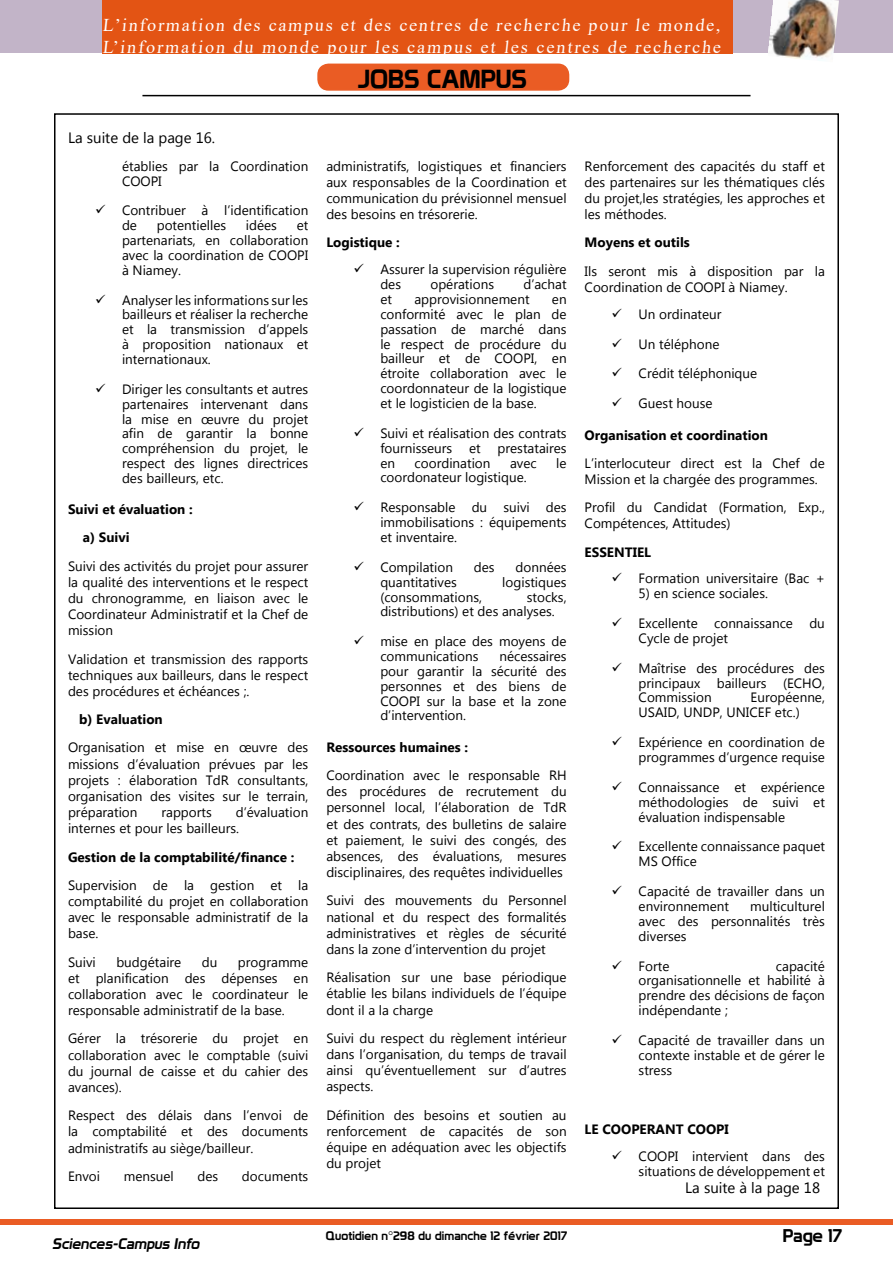
<style>
.page{position:relative;width:893px;height:1263px;background:#fff}
.page>*{position:absolute;margin:0;border:0;box-sizing:border-box;transform-origin:0 0}
.t1{font:25.5px "Prototype";color:#000}
.t2{font:18px/21.6px "Times New Roman";letter-spacing:.105em;color:#fff}
.t3{font:18px "Prototype";color:#000}
.t4{font:15px "Myanmar Text";color:#000}
.t5{font:italic 15px "Prototype";color:#000}
.t6{font:13.5px/14.9px "Myanmar Text";color:#000;text-align:justify}
.t7{font:700 13.5px/28.2px "Myanmar Text";color:#000}
.t8{font:12px "Prototype";letter-spacing:.01em;color:#000}
</style>
<div class="page">
<div style="left:0;top:1219px;width:893px;height:6px;background:#ea5c24"></div>
<div style="left:0;top:1px;width:893px;height:52px;background:#c2b4c8"></div>
<div style="left:103px;top:0;width:630px;height:53px;background:#e35414"></div>
<img style="left:767px;top:0;width:72px;height:61px">
<hr style="left:142px;top:95px;width:608px;height:1px;background:#000">
<div style="left:318px;top:64px;width:250px;height:26px;background:#ea5c24;border-radius:11px"></div>
<div style="left:317px;top:64px;width:252px;height:27px;border:2px solid #ea5c24;border-radius:11px"></div>
<h2 class="t2" style="left:103px;top:14px;width:622px">L’information des campus et des centres de recherche pour le monde,<br>L’information du monde pour les campus et les centres de recherche</h2>
<p class="t4" style="left:68px;top:129px;width:149px">La suite de la page 16.</p>
<p class="t6" style="left:122px;top:159px;width:188px">établies par la Coordination<br>COOPI</p>
<p class="t6" style="left:122px;top:203px;width:188px;text-indent:-27px">✓ Contribuer à l’identification de</p>
<p class="t6" style="left:157px;top:218px;width:71px">potentielles</p>
<p class="t6" style="left:246px;top:218px;width:33px">idées</p>
<p class="t6" style="left:122px;top:218px;width:188px;text-indent:175px">et partenariats, en collaboration avec la coordination de COOPI à Niamey.</p>
<p class="t6" style="left:122px;top:292px;width:188px;text-indent:-27px">✓ Analyser les informations sur les bailleurs et réaliser la recherche et la transmission d’appels à proposition nationaux et internationaux.</p>
<p class="t6" style="left:122px;top:382px;width:188px;text-indent:-27px">✓ Diriger les consultants et autres partenaires intervenant dans la mise en œuvre du projet afin de garantir la bonne compréhension du projet, le respect des lignes directrices des bailleurs, etc.</p>
<p class="t7" style="left:83px;top:495px;width:111px;text-indent:-15px">Suivi et évaluation : a) Suivi</p>
<p class="t6" style="left:68px;top:558px;width:242px;line-height:16.2px">Suivi des activités du projet pour assurer la qualité des interventions et le respect du chronogramme, en liaison avec le Coordinateur Administratif et la Chef de mission</p>
<p class="t6" style="left:68px;top:651px;width:242px;line-height:16.2px">Validation et transmission des rapports techniques aux bailleurs, dans le respect des procédures et échéances ;.</p>
<p class="t7" style="left:79px;top:705px;width:85px">b) Evaluation</p>
<p class="t6" style="left:68px;top:740px;width:242px;line-height:16.2px">Organisation et mise en œuvre des missions d’évaluation prévues par les projets : élaboration TdR consultants, organisation des visites sur le terrain, préparation</p>
<p class="t6" style="left:68px;top:804px;width:242px;line-height:16.2px;text-indent:168px">d’évaluation internes et pour les bailleurs.</p>
<p class="t7" style="left:68px;top:843px;width:228px">Gestion de la comptabilité/finance :</p>
<p class="t6" style="left:68px;top:877px;width:242px;line-height:16.2px">Supervision de la gestion et la comptabilité du projet en collaboration avec le responsable administratif de la base.</p>
<p class="t6" style="left:68px;top:954px;width:29px">Suivi</p>
<p class="t6" style="left:116px;top:954px;width:67px">budgétaire</p>
<p class="t6" style="left:202px;top:954px;width:17px">du</p>
<p class="t6" style="left:161px;top:805px;width:52px">rapports</p>
<p class="t6" style="left:68px;top:954px;width:242px;line-height:16.2px;text-indent:170px">programme et planification des dépenses en collaboration avec le coordinateur le responsable administratif de la base.</p>
<p class="t6" style="left:68px;top:1031px;width:242px;line-height:16.2px">Gérer la trésorerie du projet en collaboration avec le comptable (suivi du journal de caisse et du cahier des avances).</p>
<p class="t6" style="left:68px;top:1107px;width:242px;line-height:16.2px">Respect des délais dans l’envoi de la comptabilité et des documents administratifs au siège/bailleur.</p>
<p class="t6" style="left:68px;top:1169px;width:34px">Envoi</p>
<p class="t6" style="left:124px;top:1169px;width:52px">mensuel</p>
<p class="t6" style="left:198px;top:1169px;width:22px">des</p>
<p class="t6" style="left:242px;top:1169px;width:68px">documents</p>
<h1 class="t1" style="left:358px;top:63px;width:170px">JOBS CAMPUS</h1>
<p class="t6" style="left:326px;top:158px;width:242px;line-height:16.2px">administratifs, logistiques et financiers aux responsables de la Coordination et communication du prévisionnel mensuel des besoins en trésorerie.</p>
<p class="t7" style="left:326px;top:229px;width:75px">Logistique :</p>
<p class="t6" style="left:380px;top:262px;width:188px;text-indent:-27px">✓ Assurer la supervision régulière des</p>
<p class="t6" style="left:430px;top:277px;width:65px">opérations</p>
<p class="t6" style="left:523px;top:277px;width:45px">d’achat</p>
<p class="t6" style="left:380px;top:292px;width:13px">et</p>
<p class="t6" style="left:414px;top:292px;width:117px">approvisionnement</p>
<p class="t6" style="left:380px;top:292px;width:188px;text-indent:172px">en conformité avec le plan de passation de marché dans le respect de procédure du bailleur et de COOPI, en étroite collaboration avec le coordonnateur de la logistique et le logisticien de la base.</p>
<p class="t6" style="left:380px;top:426px;width:188px;text-indent:-27px">✓ Suivi et réalisation des contrats fournisseurs et prestataires en</p>
<p class="t6" style="left:415px;top:455px;width:77px">coordination</p>
<p class="t6" style="left:510px;top:455px;width:28px">avec</p>
<p class="t6" style="left:556px;top:455px;width:12px">le</p>
<p class="t6" style="left:380px;top:470px;width:148px">coordonateur logistique.</p>
<p class="t6" style="left:380px;top:500px;width:188px;text-indent:-27px">✓ Responsable du suivi des immobilisations : équipements et inventaire.</p>
<p class="t6" style="left:353px;top:560px;width:101px">✓ Compilation</p>
<p class="t6" style="left:474px;top:560px;width:22px">des</p>
<p class="t6" style="left:516px;top:560px;width:52px">données</p>
<p class="t6" style="left:380px;top:575px;width:78px">quantitatives</p>
<p class="t6" style="left:502px;top:575px;width:66px">logistiques</p>
<p class="t6" style="left:380px;top:589px;width:103px">(consommations,</p>
<p class="t6" style="left:380px;top:589px;width:188px;text-indent:146px">stocks, distributions) et des analyses.</p>
<p class="t6" style="left:380px;top:634px;width:188px;text-indent:-27px">✓ mise en place des moyens de communications</p>
<p class="t6" style="left:380px;top:649px;width:188px;text-indent:119px">nécessaires pour garantir la sécurité des personnes et des biens de COOPI sur la base et la zone d’intervention.</p>
<p class="t7" style="left:326px;top:733px;width:143px">Ressources humaines :</p>
<p class="t6" style="left:326px;top:767px;width:242px;line-height:16.2px">Coordination avec le responsable RH des procédures de recrutement du personnel local, l’élaboration de TdR et des contrats, des bulletins de salaire et paiement, le suivi des congés, des absences, des évaluations, mesures disciplinaires, des requêtes individuelles</p>
<p class="t6" style="left:326px;top:892px;width:242px;line-height:16.2px">Suivi des mouvements du Personnel national et du respect des formalités administratives et règles de sécurité dans la zone d’intervention du projet</p>
<p class="t6" style="left:326px;top:969px;width:242px;line-height:16.2px">Réalisation sur une base périodique établie les bilans individuels de l’équipe dont il a la charge</p>
<p class="t6" style="left:326px;top:1030px;width:242px;line-height:16.2px">Suivi du respect du règlement intérieur dans l’organisation, du temps de travail ainsi qu’éventuellement sur d’autres aspects.</p>
<p class="t6" style="left:326px;top:1107px;width:242px;line-height:16.2px">Définition des besoins et soutien au renforcement de capacités de son équipe en adéquation avec les objectifs du projet</p>
<p class="t6" style="left:585px;top:158px;width:242px;line-height:16.2px">Renforcement des capacités du staff et des partenaires sur les thématiques clés du projet,les stratégies, les approches et les méthodes.</p>
<p class="t7" style="left:585px;top:229px;width:107px">Moyens et outils</p>
<p class="t6" style="left:585px;top:263px;width:242px;line-height:16.2px">Ils seront mis à disposition par la<br>Coordination de COOPI à Niamey.</p>
<p class="t6" style="left:612px;top:307px;width:111px">✓ Un ordinateur</p>
<p class="t6" style="left:612px;top:336px;width:109px">✓ Un téléphone</p>
<p class="t6" style="left:612px;top:366px;width:147px">✓ Crédit téléphonique</p>
<p class="t6" style="left:612px;top:396px;width:102px">✓ Guest house</p>
<p class="t7" style="left:585px;top:421px;width:185px">Organisation et coordination</p>
<p class="t6" style="left:585px;top:455px;width:242px;line-height:16.2px">L’interlocuteur direct est la Chef de<br>Mission et la chargée des programmes.</p>
<p class="t6" style="left:585px;top:499px;width:242px;line-height:16.2px">Profil du Candidat (Formation, Exp.,<br>Compétences, Attitudes)</p>
<p class="t7" style="left:585px;top:538px;width:68px">ESSENTIEL</p>
<p class="t6" style="left:612px;top:571px;width:215px">✓ Formation universitaire (Bac +</p>
<p class="t6" style="left:639px;top:586px;width:131px">5) en science sociales.</p>
<p class="t6" style="left:639px;top:616px;width:188px;text-indent:-27px">✓ Excellente connaissance du<br>Cycle de projet</p>
<p class="t6" style="left:639px;top:661px;width:188px;text-indent:-27px">✓ Maîtrise des procédures des principaux bailleurs (ECHO, Commission</p>
<p class="t6" style="left:639px;top:690px;width:188px;text-indent:112px">Européenne,<br>USAID, UNDP, UNICEF etc.)</p>
<p class="t6" style="left:612px;top:735px;width:215px;text-align:right">✓ Expérience en coordination de programmes d’urgence requise</p>
<p class="t6" style="left:639px;top:780px;width:188px;text-indent:-27px">✓ Connaissance et expérience méthodologies de suivi et évaluation indispensable</p>
<p class="t6" style="left:639px;top:839px;width:188px;text-indent:-27px">✓ Excellente connaissance paquet<br>MS Office</p>
<p class="t6" style="left:639px;top:884px;width:188px;text-indent:-27px">✓ Capacité de travailler dans un environnement</p>
<p class="t6" style="left:639px;top:899px;width:188px;text-indent:112px">multiculturel avec des personnalités très diverses</p>
<p class="t6" style="left:612px;top:958px;width:59px">✓ Forte</p>
<p class="t6" style="left:639px;top:958px;width:188px;text-indent:137px">capacité organisationnelle et habilité à prendre des décisions de façon indépendante ;</p>
<p class="t6" style="left:639px;top:1033px;width:188px;text-indent:-27px">✓ Capacité de travailler dans un contexte instable et de gérer le stress</p>
<p class="t7" style="left:585px;top:1115px;width:146px">LE COOPERANT COOPI</p>
<p class="t6" style="left:612px;top:1149px;width:215px;text-align:right">✓ COOPI intervient dans des situations de développement et</p>
<p class="t4" style="left:685px;top:1178px;width:136px">La suite à la page 18</p>
<p class="t5" style="left:52px;top:1234px;width:152px">Sciences-Campus Info</p>
<h2 class="t3" style="left:783px;top:1225px;width:61px">Page 17</h2>
<p class="t8" style="left:326px;top:1228px;width:243px">Quotidien n°298 du dimanche 12 février 2017</p>
</div>
